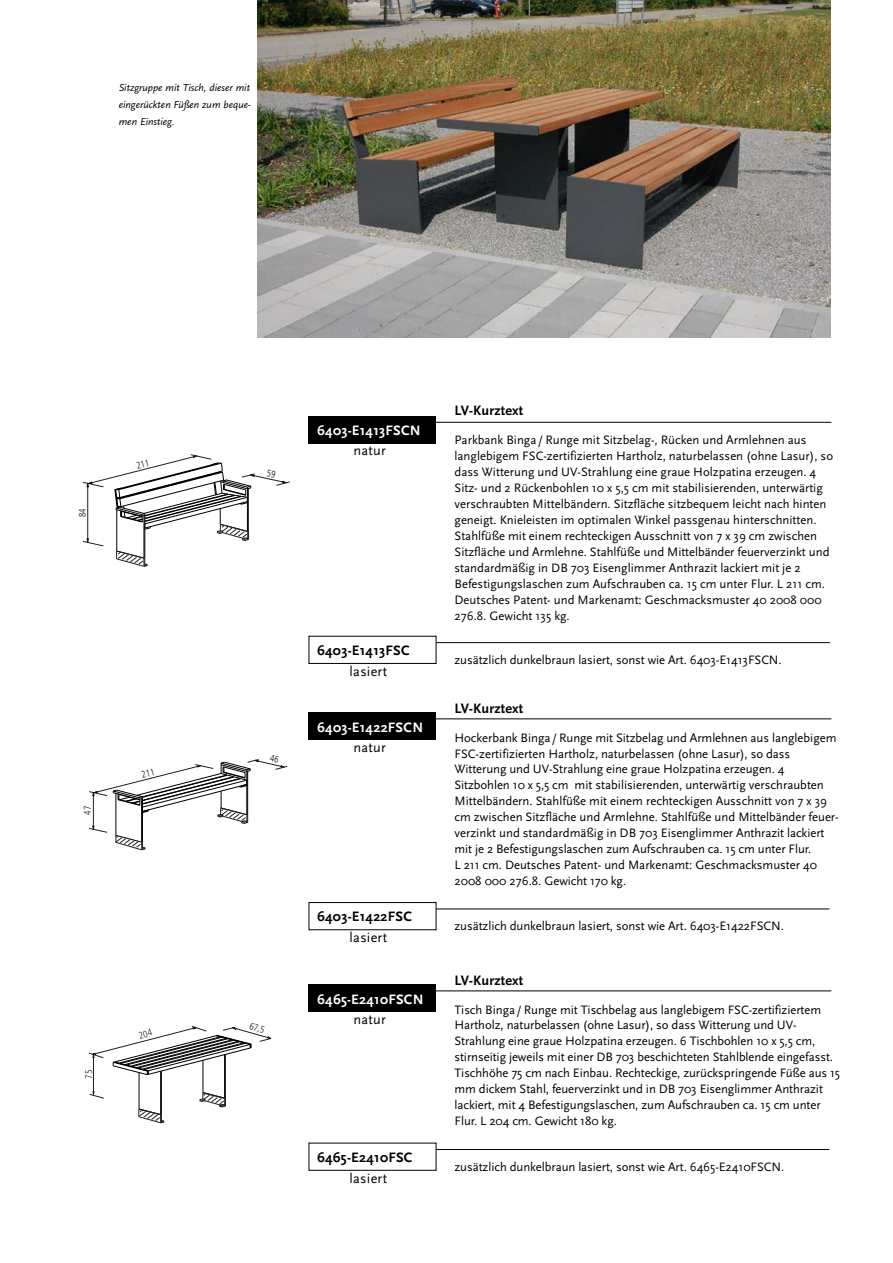
<style>
.page{position:relative;width:893px;height:1263px;background:#fff}
.page>*{position:absolute;margin:0;border:0;box-sizing:border-box;transform-origin:0 0}
.t1{font:700 14.25px "Scala Sans";letter-spacing:.015em;color:#000}
.t2{font:700 14.25px "Scala Sans";letter-spacing:.015em;color:#fff}
.t3{font:14.25px "Scala Sans";letter-spacing:.015em;color:#000}
.t4{font:12.75px/15.9px "Scala Sans";color:#000}
.t5{font:italic 10.5px/17px "Scala Sans";color:#000;text-align:justify}
.t6{font:300 condensed 9.75px "Frutiger";color:#231f20;scale:.95 1}
.t7{font:300 condensed 9.75px "Frutiger";color:#0f0c12;scale:.92 1}
</style>
<div class="page">
<img style="left:257px;top:0;width:574px;height:337px">
<div style="left:309px;top:712px;width:127px;height:28px;background:#000"></div>
<hr style="left:430px;top:719px;width:401px;height:1px;background:#000">
<div style="left:309px;top:416px;width:127px;height:27px;background:#000"></div>
<hr style="left:430px;top:422px;width:401px;height:1px;background:#000">
<div style="left:309px;top:636px;width:127px;height:28px;border:1px solid #000"></div>
<hr style="left:436px;top:642px;width:394px;height:1px;background:#000">
<div style="left:309px;top:902px;width:127px;height:28px;border:1px solid #000"></div>
<hr style="left:436px;top:909px;width:393px;height:1px;background:#000">
<hr style="left:93px;top:1055px;width:1px;height:39px;background:#231f20">
<svg style="left:89px;top:1091px;width:15px;height:7px"></svg>
<hr style="left:161px;top:1071px;width:1px;height:43px;background:#000">
<hr style="left:139px;top:1072px;width:1px;height:37px;background:#000">
<hr style="left:160px;top:1071px;width:1px;height:44px;background:#000">
<hr style="left:203px;top:1060px;width:1px;height:32px;background:#000">
<hr style="left:224px;top:1055px;width:1px;height:43px;background:#000">
<hr style="left:225px;top:1054px;width:1px;height:44px;background:#000">
<svg style="left:199px;top:1092px;width:27px;height:15px"></svg>
<svg style="left:138px;top:1108px;width:26px;height:15px"></svg>
<div style="left:309px;top:984px;width:127px;height:28px;background:#000"></div>
<hr style="left:430px;top:991px;width:401px;height:1px;background:#000">
<hr style="left:436px;top:1149px;width:393px;height:1px;background:#000">
<svg style="left:89px;top:759px;width:198px;height:91px"></svg>
<svg style="left:83px;top:454px;width:207px;height:113px"></svg>
<svg style="left:89px;top:1026px;width:182px;height:49px"></svg>
<p class="t5" style="left:119px;top:80px;width:134px">Sitzgruppe mit Tisch, dieser mit eingerückten Füßen zum beque&shy;men Einstieg.</p>
<p class="t7" style="left:78px;top:517px;width:11px;rotate:-90deg">84</p>
<p class="t7" style="left:84px;top:815px;width:11px;rotate:-90deg">47</p>
<p class="t6" style="left:85px;top:1079px;width:11px;rotate:-90deg">75</p>
<p class="t6" style="left:251px;top:1021px;width:18px;rotate:18deg">67,5</p>
<p class="t2" style="left:317px;top:426px;width:105px">6403-E1413FSCN</p>
<p class="t3" style="left:353px;top:446px;width:34px">natur</p>
<p class="t1" style="left:317px;top:645px;width:94px">6403-E1413FSC</p>
<p class="t3" style="left:350px;top:666px;width:39px">lasiert</p>
<p class="t2" style="left:317px;top:723px;width:107px">6403-E1422FSCN</p>
<p class="t3" style="left:353px;top:743px;width:34px">natur</p>
<p class="t1" style="left:317px;top:912px;width:96px">6403-E1422FSC</p>
<p class="t3" style="left:350px;top:933px;width:39px">lasiert</p>
<p class="t2" style="left:317px;top:995px;width:108px">6465-E2410FSCN</p>
<p class="t3" style="left:353px;top:1015px;width:34px">natur</p>
<p class="t1" style="left:317px;top:1152px;width:97px">6465-E2410FSC</p>
<p class="t3" style="left:350px;top:1173px;width:39px">lasiert</p>
<p class="t1" style="left:454px;top:406px;width:70px">LV-Kurztext</p>
<p class="t4" style="left:455px;top:433px;width:380px">Parkbank Binga/ Runge mit Sitzbelag-, Rücken und Armlehnen aus langlebigem FSC-zertifizierten Hartholz, naturbelassen (ohne Lasur), so dass Witterung und UV-Strahlung eine graue Holzpatina erzeugen. 4<br>Sitz- und 2 Rückenbohlen 10 x 5,5 cm mit stabilisierenden, unterwärtig verschraubten Mittelbändern. Sitzfläche sitzbequem leicht nach hinten geneigt. Knieleisten im optimalen Winkel passgenau hinterschnitten.<br>Stahlfüße mit einem rechteckigen Ausschnitt von 7 x 39 cm zwischen Sitzfläche und Armlehne. Stahlfüße und Mittelbänder feuerverzinkt und standardmäßig in DB 703 Eisenglimmer Anthrazit lackiert mit je 2<br>Befestigungslaschen zum Aufschrauben ca. 15 cm unter Flur. L 211 cm.<br>Deutsches Patent- und Markenamt: Geschmacksmuster 40 2008 000<br>276.8. Gewicht 135 kg.</p>
<p class="t4" style="left:454px;top:653px;width:329px">zusätzlich dunkelbraun lasiert, sonst wie Art. 6403-E1413FSCN.</p>
<p class="t1" style="left:454px;top:704px;width:70px">LV-Kurztext</p>
<p class="t4" style="left:454px;top:731px;width:386px">Hockerbank Binga/ Runge mit Sitzbelag und Armlehnen aus langlebigem FSC-zertifizierten Hartholz, naturbelassen (ohne Lasur), so dass Witterung und UV-Strahlung eine graue Holzpatina erzeugen. 4<br>Sitzbohlen 10 x 5,5 cm mit stabilisierenden, unterwärtig verschraubten Mittelbändern. Stahlfüße mit einem rechteckigen Ausschnitt von 7 x 39 cm zwischen Sitzfläche und Armlehne. Stahlfüße und Mittelbänder feuer&shy;verzinkt und standardmäßig in DB 703 Eisenglimmer Anthrazit lackiert mit je 2 Befestigungslaschen zum Aufschrauben ca. 15 cm unter Flur.<br>L 211 cm. Deutsches Patent- und Markenamt: Geschmacksmuster 40<br>2008 000 276.8. Gewicht 170 kg.</p>
<p class="t4" style="left:454px;top:919px;width:331px">zusätzlich dunkelbraun lasiert, sonst wie Art. 6403-E1422FSCN.</p>
<p class="t1" style="left:454px;top:976px;width:70px">LV-Kurztext</p>
<p class="t4" style="left:454px;top:1003px;width:387px">Tisch Binga/ Runge mit Tischbelag aus langlebigem FSC-zertifiziertem Hartholz, naturbelassen (ohne Lasur), so dass Witterung und UV-Strahlung eine graue Holzpatina erzeugen. 6 Tischbohlen 10 x 5,5 cm, stirnseitig jeweils mit einer DB 703 beschichteten Stahlblende eingefasst.<br>Tischhöhe 75 cm nach Einbau. Rechteckige, zurückspringende Füße aus 15 mm dickem Stahl, feuerverzinkt und in DB 703 Eisenglimmer Anthrazit lackiert, mit 4 Befestigungslaschen, zum Aufschrauben ca. 15 cm unter Flur. L 204 cm. Gewicht 180 kg.</p>
<p class="t4" style="left:454px;top:1160px;width:331px">zusätzlich dunkelbraun lasiert, sonst wie Art. 6465-E2410FSCN.</p>
</div>
